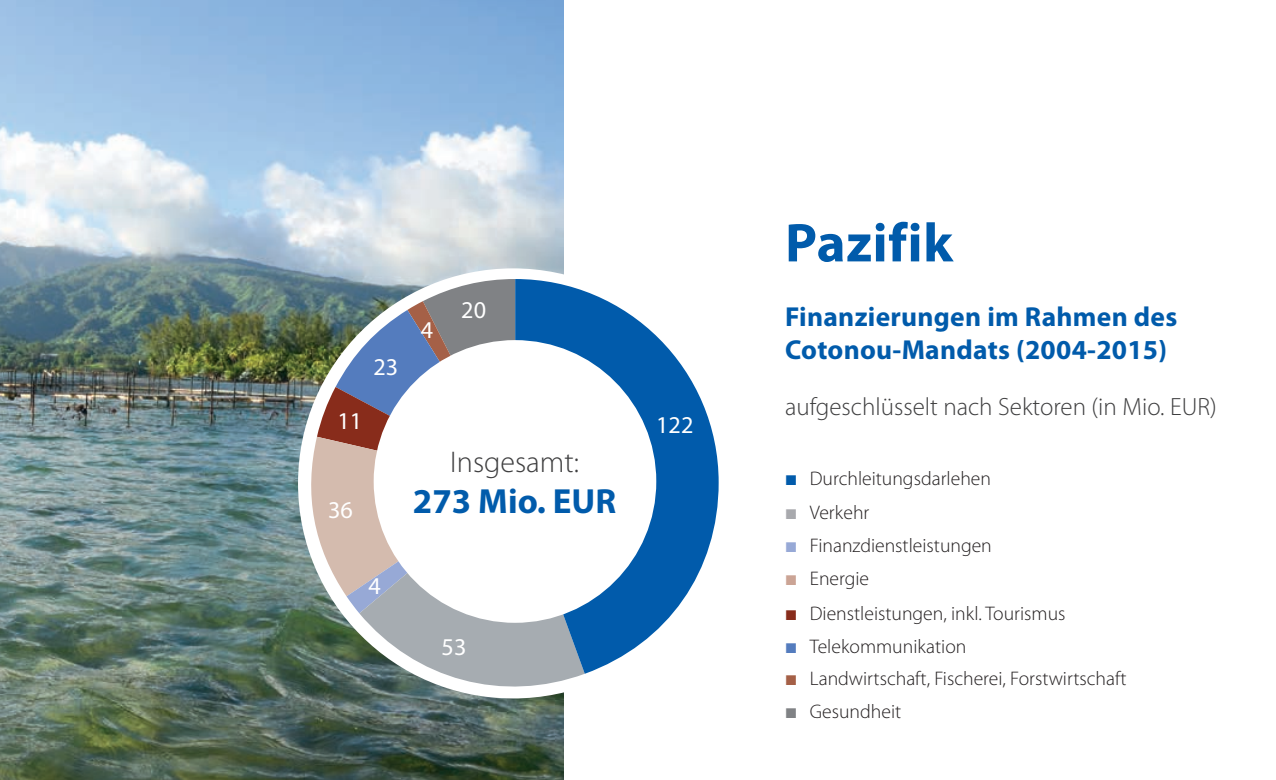
<style>
.page{position:relative;width:1276px;height:780px;background:#fff}
.page>*{position:absolute;margin:0;border:0;box-sizing:border-box;transform-origin:0 0}
.t1{font:700 55px "Myriad Pro";letter-spacing:.01em;color:#015bab}
.t2{font:700 35px "Myriad Pro";color:#015bab}
.t3{font:300 30px "Myriad Pro";color:#3e3e3f}
.t4{font:700 27.5px/33px "Myriad Pro";letter-spacing:.01em;color:#015bab}
.t5{font:300 25px "Myriad Pro";color:#3e3e3f}
.t6{font:24.25px "Myriad Pro";color:#fff}
.t7{font:300 19.75px/32.2px "Myriad Pro";color:#231f20}
</style>
<div class="page">
<img style="left:0;top:0;width:563px;height:780px">
<svg style="left:304px;top:279px;width:211px;height:334px;background:#969499"></svg>
<svg style="left:359px;top:482px;width:226px;height:221px;fill:#a6acb1"></svg>
<svg style="left:515px;top:279px;width:203px;height:394px;fill:#015bab"></svg>
<div style="left:374px;top:340px;width:282px;height:282px;background:#fff;border-radius:50%"></div>
<p class="t6" style="left:337px;top:408px;width:26px">11</p>
<p class="t6" style="left:373px;top:353px;width:26px">23</p>
<p class="t6" style="left:328px;top:496px;width:26px">36</p>
<p class="t6" style="left:421px;top:316px;width:14px">4</p>
<p class="t6" style="left:461px;top:296px;width:26px">20</p>
<h3 class="t3" style="left:450px;top:446px;width:130px">Insgesamt:</h3>
<h2 class="t2" style="left:413px;top:481px;width:205px">273 Mio. EUR</h2>
<p class="t6" style="left:368px;top:572px;width:14px">4</p>
<p class="t6" style="left:441px;top:634px;width:26px">53</p>
<p class="t6" style="left:656px;top:412px;width:39px">122</p>
<h1 class="t1" style="left:785px;top:212px;width:169px">Pazifik</h1>
<h3 class="t4" style="left:785px;top:300px;width:394px">Finanzierungen im Rahmen des<br>Cotonou-Mandats (2004-2015)</h3>
<p class="t5" style="left:785px;top:393px;width:433px">aufgeschlüsselt nach Sektoren (in Mio. EUR)</p>
<p class="t7" style="left:810px;top:463px;width:183px">Durchleitungsdarlehen</p>
<p class="t7" style="left:810px;top:496px;width:61px">Verkehr</p>
<p class="t7" style="left:810px;top:529px;width:183px">Finanzdienstleistungen</p>
<p class="t7" style="left:810px;top:563px;width:61px">Energie</p>
<p class="t7" style="left:810px;top:598px;width:257px">Dienstleistungen, inkl. Tourismus</p>
<p class="t7" style="left:810px;top:630px;width:318px">Telekommunikation<br>Landwirtschaft, Fischerei, Forstwirtschaft<br>Gesundheit</p>
</div>
